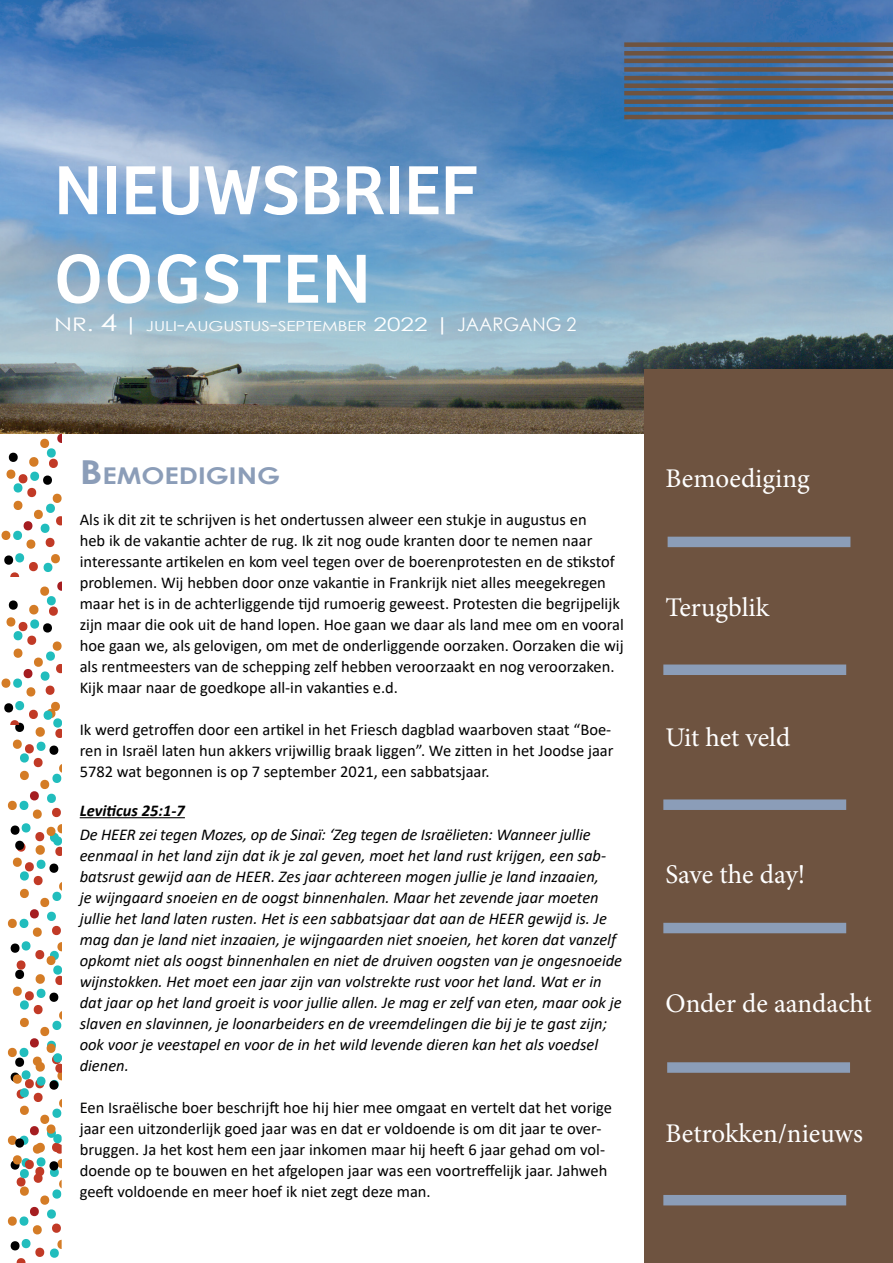
<style>
.page{position:relative;width:893px;height:1263px;background:#fff}
.page>*{position:absolute;margin:0;border:0;box-sizing:border-box;transform-origin:0 0}
.t1{font:72px/88.5px "Bree";color:#fff}
.t2{font:27px "Minion Pro";color:#fff}
.t3{font:700 23.1px "Century Gothic";color:#8b9db8;scale:1.19 1}
.t4{font:18.75px "Century Gothic";color:#fff;scale:.96 1}
.t5{font:16.5px/21px "Calibri";color:#000001}
.t6{font:italic 16.5px/21px "Calibri";color:#000001}
.t7{font:italic 700 16.5px "Calibri";color:#000001}
.t8{font:13.8px "Century Gothic";color:#fff;scale:1.24 1}
.s1{font-size:18.75px}
.s2{font-size:23.4px}
.s3{font-size:19.65px}
.s4{font-size:33px}
</style>
<div class="page">
<img style="left:0;top:0;width:893px;height:434px">
<div style="left:644px;top:370px;width:249px;height:893px;background:#6e5340"></div>
<div style="left:668px;top:537px;width:182px;height:10px;background:#8b9db8"></div>
<div style="left:663px;top:664px;width:183px;height:11px;background:#8b9db8"></div>
<div style="left:663px;top:799px;width:183px;height:11px;background:#8b9db8"></div>
<div style="left:663px;top:923px;width:183px;height:10px;background:#8b9db8"></div>
<div style="left:667px;top:1062px;width:183px;height:11px;background:#8b9db8"></div>
<div style="left:663px;top:1195px;width:183px;height:10px;background:#8b9db8"></div>
<div style="left:624px;top:42px;width:269px;height:5px;background:#6e5340"></div>
<div style="left:624px;top:51px;width:269px;height:5px;background:#6e5340"></div>
<hr style="left:624px;top:59px;width:269px;height:4px;background:#6e5340">
<div style="left:624px;top:67px;width:269px;height:5px;background:#6e5340"></div>
<hr style="left:624px;top:76px;width:269px;height:4px;background:#6e5340">
<div style="left:624px;top:83px;width:269px;height:5px;background:#6e5340"></div>
<hr style="left:624px;top:91px;width:269px;height:4px;background:#6e5340">
<div style="left:624px;top:99px;width:269px;height:5px;background:#6e5340"></div>
<div style="left:624px;top:107px;width:269px;height:5px;background:#6e5340"></div>
<hr style="left:624px;top:115px;width:269px;height:4px;background:#6e5340">
<svg style="left:1px;top:434px;width:61px;height:829px"></svg>
<hr style="left:80px;top:817px;width:105px;height:1px;background:#000001">
<h1 class="t1" style="left:54px;top:147px;width:425px">NIEUWSBRIEF<br>OOGSTEN</h1>
<p class="t8" style="left:54px;top:317px;width:336px"><span class="s1">NR.</span> <span class="s2">4</span> <span class="s1">|</span> JULI<span class="s3">-</span>AUGUSTUS<span class="s3">-</span>SEPTEMBER <span class="s1">2022 | JAA</span></p>
<p class="t4" style="left:493px;top:311px;width:89px">RGANG 2</p>
<h3 class="t3" style="left:80px;top:458px;width:170px"><span class="s4">B</span>EMOEDIGING</h3>
<p class="t5" style="left:80px;top:508px;width:546px">Als ik dit zit te schrijven is het ondertussen alweer een stukje in augustus en<br>heb ik de vakantie achter de rug. Ik zit nog oude kranten door te nemen naar interessante artikelen en kom veel tegen over de boerenprotesten en de stikstof problemen. Wij hebben door onze vakantie in Frankrijk niet alles meegekregen maar het is in de achterliggende tijd rumoerig geweest. Protesten die begrijpelijk zijn maar die ook uit de hand lopen. Hoe gaan we daar als land mee om en vooral hoe gaan we, als gelovigen, om met de onderliggende oorzaken. Oorzaken die wij als rentmeesters van de schepping zelf hebben veroorzaakt en nog veroorzaken.<br>Kijk maar naar de goedkope all-in vakanties e.d.</p>
<p class="t5" style="left:80px;top:718px;width:535px">Ik werd getroffen door een artikel in het Friesch dagblad waarboven staat “Boe&shy;ren in Israël laten hun akkers vrijwillig braak liggen”. We zitten in het Joodse jaar<br>5782 wat begonnen is op 7 september 2021, een sabbatsjaar.</p>
<p class="t7" style="left:80px;top:799px;width:107px">Leviticus 25:1-7</p>
<p class="t6" style="left:80px;top:823px;width:544px">De HEER zei tegen Mozes, op de Sinaï: ‘Zeg tegen de Israëlieten: Wanneer jullie eenmaal in het land zijn dat ik je zal geven, moet het land rust krijgen, een sab&shy;batsrust gewijd aan de HEER. Zes jaar achtereen mogen jullie je land inzaaien,<br>je wijngaard snoeien en de oogst binnenhalen. Maar het zevende jaar moeten jullie het land laten rusten. Het is een sabbatsjaar dat aan de HEER gewijd is. Je mag dan je land niet inzaaien, je wijngaarden niet snoeien, het koren dat vanzelf opkomt niet als oogst binnenhalen en niet de druiven oogsten van je ongesnoeide wijnstokken. Het moet een jaar zijn van volstrekte rust voor het land. Wat er in dat jaar op het land groeit is voor jullie allen. Je mag er zelf van eten, maar ook je slaven en slavinnen, je loonarbeiders en de vreemdelingen die bij je te gast zijn; ook voor je veestapel en voor de in het wild levende dieren kan het als voedsel dienen.</p>
<p class="t5" style="left:80px;top:1096px;width:534px">Een Israëlische boer beschrijft hoe hij hier mee omgaat en vertelt dat het vorige jaar een uitzonderlijk goed jaar was en dat er voldoende is om dit jaar te over&shy;bruggen. Ja het kost hem een jaar inkomen maar hij heeft 6 jaar gehad om vol&shy;doende op te bouwen en het afgelopen jaar was een voortreffelijk jaar. Jahweh geeft voldoende en meer hoef ik niet zegt deze man.</p>
<h2 class="t2" style="left:665px;top:460px;width:146px">Bemoediging</h2>
<h2 class="t2" style="left:665px;top:590px;width:105px">Terugblik</h2>
<h2 class="t2" style="left:665px;top:719px;width:126px">Uit het veld</h2>
<h2 class="t2" style="left:665px;top:856px;width:141px">Save the day!</h2>
<h2 class="t2" style="left:665px;top:986px;width:208px">Onder de aandacht</h2>
<h2 class="t2" style="left:665px;top:1115px;width:199px">Betrokken/nieuws</h2>
</div>
